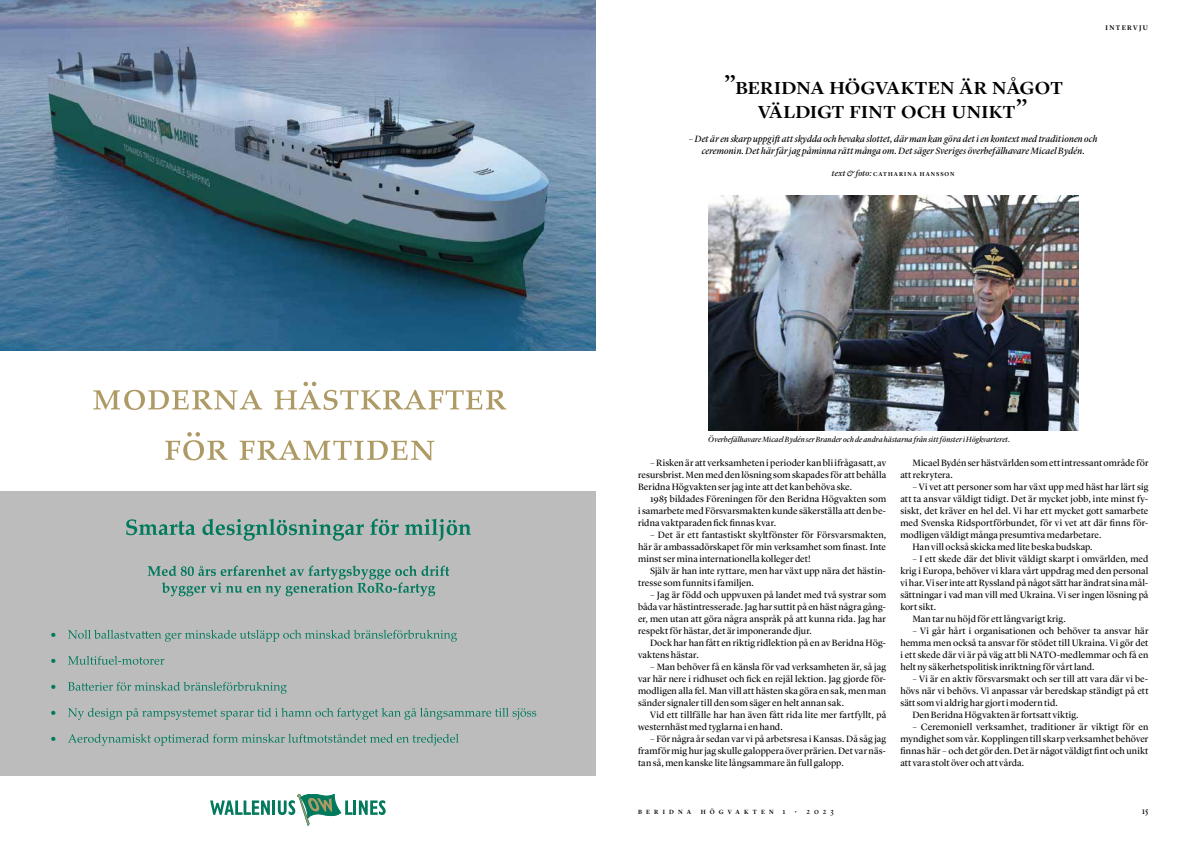
<style>
.page{position:relative;width:1191px;height:842px;background:#fff}
.page>*{position:absolute;margin:0;border:0;box-sizing:border-box;transform-origin:0 0}
.t1{font:500 18.1px/24px "Lyon Display";letter-spacing:.01em;color:#000;text-align:center;scale:1.08 1}
.t2{font:12px/26px "Palatino Linotype";color:#00795d;text-align:justify}
.t3{font:9.6px "Lyon Display";letter-spacing:.015em;color:#000}
.t4{font:9.5px/12px "Lyon Display";letter-spacing:.01em;color:#000;text-align:justify}
.t5{font:italic 9.5px/12px "Lyon Display";letter-spacing:.015em;color:#000;text-align:center}
.t6{font:9.4px "Lyon Display";letter-spacing:.005em;color:#000}
.t7{font:9px "Lyon Display";color:#000}
.t8{font:italic 7.8px "Lyon Display";letter-spacing:.015em;color:#000}
.t9{font:500 7px "Lyon Display";letter-spacing:.195em;color:#000}
.t10{font:500 6.3px "Lyon Display";letter-spacing:.655em;color:#000}
.t11{font:500 5.9px "Lyon Display";letter-spacing:.17em;color:#000}
.s1{font-size:25.8px}
.s2{font-weight:400;font-style:italic;font-size:8.5px}
.s3{font-size:9.5px}
.s4{font-weight:400;font-size:8px}
</style>
<div class="page">
<img style="left:0;top:0;width:595px;height:351px">
<div style="left:0;top:491px;width:595px;height:302px;background:#bcbcbc"></div>
<svg style="left:68px;top:630px;width:389px;height:12px"></svg>
<svg style="left:68px;top:656px;width:96px;height:9px"></svg>
<svg style="left:68px;top:682px;width:219px;height:12px"></svg>
<svg style="left:68px;top:708px;width:468px;height:12px"></svg>
<svg style="left:68px;top:734px;width:391px;height:12px"></svg>
<svg style="left:126px;top:519px;width:345px;height:22px"></svg>
<svg style="left:148px;top:565px;width:301px;height:31px"></svg>
<div style="left:0;top:777px;width:595px;height:65px;background:#fff"></div>
<hr style="left:272px;top:800px;width:3px;height:15px;background:#00795d">
<svg style="left:210px;top:800px;width:60px;height:15px"></svg>
<hr style="left:353px;top:800px;width:3px;height:15px;background:#00795d">
<svg style="left:278px;top:794px;width:74px;height:32px"></svg>
<svg style="left:359px;top:800px;width:27px;height:15px"></svg>
<svg style="left:93px;top:382px;width:413px;height:28px"></svg>
<svg style="left:165px;top:432px;width:269px;height:28px"></svg>
<img style="left:708px;top:196px;width:370px;height:234px">
<p class="t2" style="left:50px;top:621px;width:9px">• • • • •</p>
<p class="t9" style="left:1105px;top:23px;width:44px">INTERVJU</p>
<h1 class="t1" style="left:723px;top:75px;width:316px"><span class="s1">”</span>BERIDNA HÖGVAKTEN ÄR NÅGOT<br>VÄLDIGT FINT OCH UNIKT<span class="s1">”</span></h1>
<p class="t5" style="left:689px;top:132px;width:410px">– Det är en skarp uppgift att skydda och bevaka slottet, där man kan göra det i en kontext med traditionen och ceremonin. Det här får jag påminna rätt många om. Det säger Sveriges överbefälhavare Micael Bydén.</p>
<p class="t11" style="left:832px;top:170px;width:124px"><span class="s2">text &amp; foto:</span> CATHARINA HANSSON</p>
<p class="t8" style="left:708px;top:433px;width:303px">Överbefälhavare Micael Bydén ser Brander och de andra hästarna från sitt fönster i Högkvarteret.</p>
<p class="t4" style="left:638px;top:456px;width:250px;text-indent:12px">– Risken är att verksamheten i perioder kan bli ifrågasatt, av resursbrist. Men med den lösning som skapades för att behålla Beridna Högvakten ser jag inte att det kan behöva ske.</p>
<p class="t4" style="left:638px;top:492px;width:250px;text-indent:12px">1985 bildades Föreningen för den Beridna Högvakten som i samarbete med Försvarsmakten kunde säkerställa att den be&shy;ridna vaktparaden fick finnas kvar.</p>
<p class="t3" style="left:650px;top:528px;width:237px">– Det är ett fantastiskt skyltfönster för Försvarsmakten<span class="s3">,</span></p>
<p class="t4" style="left:638px;top:540px;width:250px">här är ambassadörskapet för min verksamhet som finast. Inte minst ser mina internationella kolleger det!</p>
<p class="t4" style="left:638px;top:564px;width:250px;text-indent:12px">Själv är han inte ryttare, men har växt upp nära det hästin&shy;tresse som funnits i familjen.</p>
<p class="t4" style="left:638px;top:588px;width:250px;text-indent:12px">– Jag är född och uppvuxen på landet med två systrar som båda var hästintresserade. Jag har suttit på en häst några gång&shy;er, men utan att göra några anspråk på att kunna rida. Jag har respekt för hästar, det är imponerande djur.</p>
<p class="t4" style="left:638px;top:636px;width:250px;text-indent:12px">Dock har han fått en riktig ridlektion på en av Beridna Hög&shy;vaktens hästar.</p>
<p class="t4" style="left:638px;top:660px;width:250px;text-indent:12px">– Man behöver få en känsla för vad verksamheten är, så jag var här nere i ridhuset och fick en rejäl lektion. Jag gjorde för&shy;modligen alla fel. Man vill att hästen ska göra en sak, men man sänder signaler till den som säger en helt annan sak.</p>
<p class="t3" style="left:650px;top:708px;width:237px">Vid ett tillfälle har han även fått rida lite mer fartfyllt, på</p>
<p class="t4" style="left:638px;top:720px;width:146px">westernhäst med tyglarna i en hand.</p>
<p class="t6" style="left:650px;top:732px;width:238px">– För några år sedan var vi på arbetsresa i Kansas. Då såg jag</p>
<p class="t4" style="left:638px;top:744px;width:250px">framför mig hur jag skulle galoppera över prärien. Det var näs&shy;tan så, men kanske lite långsammare än full galopp.</p>
<p class="t4" style="left:900px;top:456px;width:250px;text-indent:12px">Micael Bydén ser hästvärlden som ett intressant område för att rekrytera.</p>
<p class="t4" style="left:912px;top:480px;width:238px">– Vi vet att personer som har växt upp med häst har lärt sig</p>
<p class="t3" style="left:900px;top:492px;width:250px">att ta ansvar väldigt tidigt. Det är mycket jobb, inte minst fy-</p>
<p class="t4" style="left:900px;top:504px;width:250px">siskt, det kräver en hel del. Vi har ett mycket gott samarbete</p>
<p class="t4" style="left:900px;top:516px;width:250px">med Svenska Ridsportförbundet, för vi vet att där finns för-</p>
<p class="t4" style="left:900px;top:528px;width:203px">modligen väldigt många presumtiva medarbetare.</p>
<p class="t4" style="left:912px;top:540px;width:182px">Han vill också skicka med lite beska budskap.</p>
<p class="t4" style="left:912px;top:552px;width:238px">– I ett skede där det blivit väldigt skarpt i omvärlden, med</p>
<p class="t4" style="left:900px;top:564px;width:250px">krig i Europa, behöver vi klara vårt uppdrag med den personal</p>
<p class="t4" style="left:900px;top:576px;width:250px">vi har. Vi ser inte att Ryssland på något sätt har ändrat sina mål-</p>
<p class="t4" style="left:900px;top:588px;width:250px">sättningar i vad man vill med Ukraina. Vi ser ingen lösning på</p>
<p class="t4" style="left:900px;top:600px;width:37px">kort sikt.</p>
<p class="t4" style="left:912px;top:612px;width:155px">Man tar nu höjd för ett långvarigt krig.</p>
<p class="t4" style="left:900px;top:624px;width:250px;text-indent:12px">– Vi går hårt i organisationen och behöver ta ansvar här hemma men också ta ansvar för stödet till Ukraina. Vi gör det i ett skede där vi är på väg att bli NATO-medlemmar och få en helt ny säkerhetspolitisk inriktning för vårt land.</p>
<p class="t4" style="left:912px;top:672px;width:238px">– Vi är en aktiv försvarsmakt och ser till att vara där vi be-</p>
<p class="t4" style="left:900px;top:684px;width:250px">hövs när vi behövs. Vi anpassar vår beredskap ständigt på ett</p>
<p class="t4" style="left:900px;top:696px;width:159px">sätt som vi aldrig har gjort i modern tid.</p>
<p class="t4" style="left:912px;top:708px;width:168px">Den Beridna Högvakten är fortsatt viktig.</p>
<p class="t3" style="left:912px;top:720px;width:238px">– Ceremoniell verksamhet, traditioner är viktigt för en</p>
<p class="t4" style="left:900px;top:732px;width:250px">myndighet som vår. Kopplingen till skarp verksamhet behöver finnas här – och det gör den. Det är något väldigt fint och unikt att vara stolt över och att vårda.</p>
<p class="t10" style="left:638px;top:807px;width:55px">BERIDNA</p>
<p class="t10" style="left:700px;top:807px;width:135px">HÖGVAKTEN <span class="s4">1 • 2023</span></p>
<p class="t7" style="left:1141px;top:804px;width:8px">15</p>
</div>
